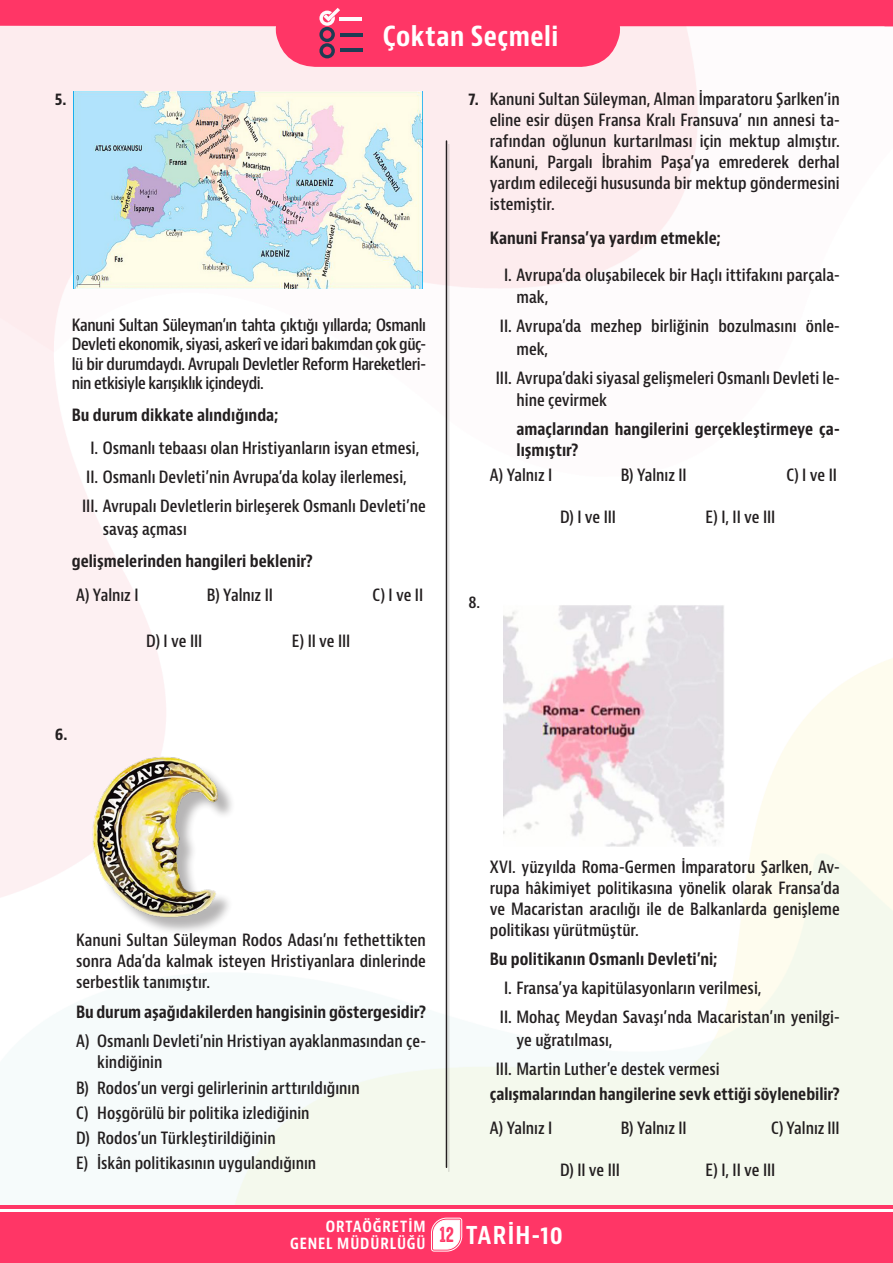
<style>
.page{position:relative;width:893px;height:1263px;background:#fff}
.page>*{position:absolute;margin:0;border:0;box-sizing:border-box;transform-origin:0 0}
.etkinlikadı{font:700 condensed 27px "Bernino Sans";letter-spacing:.015em;color:#fff}
.t1{font:700 condensed 24px "Bernino Sans";letter-spacing:.05em;color:#fff}
.ÇS_PARAGRAF{font:600 condensed 16.5px/21px "Bernino Sans";color:#231f20;text-align:justify}
.I__II__III__Y{font:600 condensed 16.5px/22.5px "Bernina Sans";color:#231f20}
.ÇS_CEVAP{font:600 condensed 16.5px/21px "Bernino Sans";color:#231f20}
.coktansecmeli_1_para{font:600 condensed 16.5px/19.5px "Bernino Sans";letter-spacing:-.025em;color:#231f20;text-align:justify}
.ÇS_PARAGRAF-2{font:700 condensed 16.5px "Bernino Sans";letter-spacing:-.005em;color:#231f20}
.coktansecmeli_1_para-2{font:700 condensed 16.5px "Bernino Sans";color:#231f20}
.I__II__III__Y-2{font:700 condensed 16.5px/21px "Bernino Sans";color:#231f20}
.ÇS_CEVAP-2{font:700 condensed 16.5px "Bernino Sans";color:#231f20}
.t2{font:700 condensed 15px/17.2px "Bernino Sans";letter-spacing:.06em;color:#fff;text-align:right}
.s1{font-weight:700}
.s2{font-family:"High Voltage Rough";font-weight:400;font-stretch:normal;font-size:19.5px;color:#ff3666}
</style>
<div class="page">
<img style="left:0;top:74px;width:606px;height:1131px">
<hr style="left:0;top:1205px;width:893px;height:4px;background:#ff3666">
<div style="left:0;top:1212px;width:893px;height:51px;background:#ff3666"></div>
<svg style="left:0;top:0;width:893px;height:67px;background:#fe809d"></svg>
<hr style="left:448px;top:144px;width:1px;height:1028px;background:#231f20;opacity:.13">
<hr style="left:446px;top:141px;width:1px;height:1026px;background:#231f20">
<svg style="left:430px;top:1217px;width:33px;height:35px"></svg>
<img style="left:74px;top:91px;width:349px;height:197px">
<div style="left:96px;top:760px;width:140px;height:176px;background:#231f20;opacity:.33"></div>
<img style="left:74px;top:751px;width:166px;height:172px">
<img style="left:503px;top:605px;width:221px;height:245px">
<hr style="left:340px;top:17px;width:22px;height:3px;background:#fefafc">
<hr style="left:340px;top:33px;width:23px;height:3px;background:#1c3c53">
<hr style="left:340px;top:49px;width:23px;height:3px;background:#1c3c53">
<svg style="left:319px;top:8px;width:21px;height:50px"></svg>
<p class="etkinlikadı" style="left:383px;top:20px;width:177px">Çoktan Seçmeli</p>
<p class="coktansecmeli_1_para-2" style="left:55px;top:89px;width:13px">5.</p>
<p class="coktansecmeli_1_para" style="left:72px;top:315px;width:356px">Kanuni Sultan Süleyman’ın tahta çıktığı yıllarda; Osmanlı Devleti ekonomik, siyasi, askerî ve idari bakımdan çok güç&shy;lü bir durumdaydı. Avrupalı Devletler Reform Hareketleri&shy;nin etkisiyle karışıklık içindeydi.</p>
<p class="coktansecmeli_1_para-2" style="left:72px;top:405px;width:208px">Bu durum dikkate alındığında;</p>
<p class="I__II__III__Y" style="left:90px;top:438px;width:330px">I. Osmanlı tebaası olan Hristiyanların isyan etmesi,</p>
<p class="I__II__III__Y" style="left:86px;top:466px;width:322px">II. Osmanlı Devleti’nin Avrupa’da kolay ilerlemesi,</p>
<p class="I__II__III__Y" style="left:103px;top:495px;width:325px;text-indent:-21px">III. Avrupalı Devletlerin birleşerek Osmanlı Devleti’ne savaş açması</p>
<p class="coktansecmeli_1_para-2" style="left:72px;top:551px;width:243px">gelişmelerinden hangileri beklenir?</p>
<p class="ÇS_CEVAP" style="left:76px;top:585px;width:64px">A) Yalnız I</p>
<p class="ÇS_CEVAP" style="left:207px;top:585px;width:68px">B) Yalnız II</p>
<p class="ÇS_CEVAP" style="left:373px;top:585px;width:52px">C) I ve II</p>
<p class="ÇS_CEVAP" style="left:146px;top:631px;width:57px">D) I ve III</p>
<p class="ÇS_CEVAP" style="left:292px;top:631px;width:60px">E) II ve III</p>
<p class="ÇS_PARAGRAF-2" style="left:55px;top:724px;width:14px">6.</p>
<p class="ÇS_PARAGRAF" style="left:490px;top:89px;width:351px;text-indent:-21px"><span class="s1">7.</span> Kanuni Sultan Süleyman, Alman İmparatoru Şarlken’in eline esir düşen Fransa Kralı Fransuva’ nın annesi ta&shy;rafından oğlunun kurtarılması için mektup almıştır.<br>Kanuni, Pargalı İbrahim Paşa’ya emrederek derhal yardım edileceği hususunda bir mektup göndermesini istemiştir.</p>
<p class="ÇS_PARAGRAF-2" style="left:490px;top:227px;width:233px">Kanuni Fransa’ya yardım etmekle;</p>
<p class="I__II__III__Y" style="left:516px;top:264px;width:325px;text-indent:-12px">I. Avrupa’da oluşabilecek bir Haçlı ittifakını parçala&shy;mak,</p>
<p class="I__II__III__Y" style="left:516px;top:315px;width:325px;text-indent:-17px">II. Avrupa’da mezhep birliğinin bozulmasını önle&shy;mek,</p>
<p class="I__II__III__Y" style="left:516px;top:367px;width:325px;text-indent:-21px">III. Avrupa’daki siyasal gelişmeleri Osmanlı Devleti le&shy;hine çevirmek</p>
<p class="I__II__III__Y-2" style="left:516px;top:419px;width:325px">amaçlarından hangilerini gerçekleştirmeye ça&shy;lışmıştır?</p>
<p class="ÇS_CEVAP" style="left:490px;top:465px;width:64px">A) Yalnız I</p>
<p class="ÇS_CEVAP" style="left:621px;top:465px;width:68px">B) Yalnız II</p>
<p class="ÇS_CEVAP" style="left:786px;top:465px;width:52px">C) I ve II</p>
<p class="ÇS_CEVAP" style="left:560px;top:507px;width:57px">D) I ve III</p>
<p class="ÇS_CEVAP" style="left:706px;top:507px;width:71px">E) I, II ve III</p>
<p class="ÇS_PARAGRAF" style="left:468px;top:591px;width:13px">8.</p>
<p class="ÇS_PARAGRAF" style="left:76px;top:930px;width:351px">Kanuni Sultan Süleyman Rodos Adası’nı fethettikten sonra Ada’da kalmak isteyen Hristiyanlara dinlerinde serbestlik tanımıştır.</p>
<p class="ÇS_PARAGRAF-2" style="left:76px;top:1002px;width:351px">Bu durum aşağıdakilerden hangisinin göstergesidir?</p>
<p class="ÇS_CEVAP" style="left:97px;top:1031px;width:330px;text-indent:-21px">A) Osmanlı Devleti’nin Hristiyan ayaklanmasından çe&shy;kindiğinin</p>
<p class="ÇS_CEVAP" style="left:76px;top:1077px;width:285px">B) Rodos’un vergi gelirlerinin arttırıldığının</p>
<p class="ÇS_CEVAP" style="left:76px;top:1103px;width:235px">C) Hoşgörülü bir politika izlediğinin</p>
<p class="ÇS_CEVAP" style="left:76px;top:1128px;width:201px">D) Rodos’un Türkleştirildiğinin</p>
<p class="ÇS_CEVAP" style="left:76px;top:1153px;width:242px">E) İskân politikasının uygulandığının</p>
<p class="ÇS_PARAGRAF" style="left:490px;top:857px;width:351px">XVI. yüzyılda Roma-Germen İmparatoru Şarlken, Av&shy;rupa hâkimiyet politikasına yönelik olarak Fransa’da ve Macaristan aracılığı ile de Balkanlarda genişleme politikası yürütmüştür.</p>
<p class="ÇS_CEVAP-2" style="left:490px;top:949px;width:230px">Bu politikanın Osmanlı Devleti’ni;</p>
<p class="I__II__III__Y" style="left:504px;top:977px;width:259px">I. Fransa’ya kapitülasyonların verilmesi,</p>
<p class="I__II__III__Y" style="left:516px;top:1006px;width:325px;text-indent:-17px">II. Mohaç Meydan Savaşı’nda Macaristan’ın yenilgi&shy;ye uğratılması,</p>
<p class="I__II__III__Y" style="left:496px;top:1058px;width:225px">III. Martin Luther’e destek vermesi</p>
<p class="ÇS_PARAGRAF-2" style="left:490px;top:1084px;width:351px">çalışmalarından hangilerine sevk ettiği söylenebilir?</p>
<p class="ÇS_CEVAP" style="left:490px;top:1117px;width:64px">A) Yalnız I</p>
<p class="ÇS_CEVAP" style="left:621px;top:1117px;width:68px">B) Yalnız II</p>
<p class="ÇS_CEVAP" style="left:771px;top:1117px;width:70px">C) Yalnız III</p>
<p class="ÇS_CEVAP" style="left:560px;top:1159px;width:61px">D) II ve III</p>
<p class="ÇS_CEVAP" style="left:706px;top:1159px;width:71px">E) I, II ve III</p>
<p class="t2" style="left:290px;top:1218px;width:137px">ORTAÖĞRETİM<br>GENEL MÜDÜRLÜĞÜ</p>
<h2 class="t1" style="left:439px;top:1221px;width:125px"><span class="s2">12</span> TARİH-10</h2>
</div>
